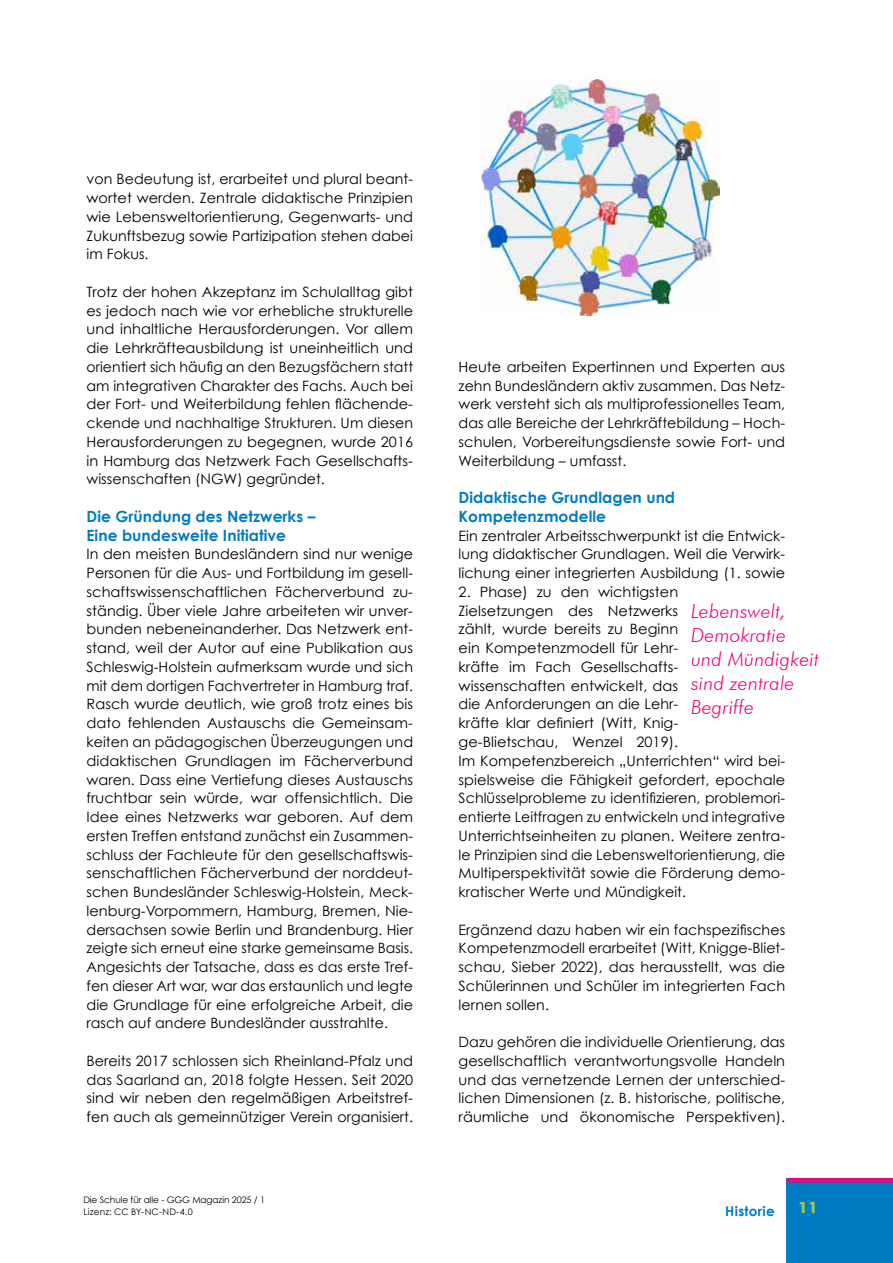
<style>
.page{position:relative;width:893px;height:1263px;background:#fff}
.page>*{position:absolute;margin:0;border:0;box-sizing:border-box;transform-origin:0 0}
.t1{font:italic 300 19.5px/24px "Futura BT";letter-spacing:.01em;color:#ed0677}
.t2{font:700 15.75px "Futura BT";color:#97cb59}
.t3{font:700 15.45px/18.8px "Century Gothic";letter-spacing:.005em;color:#007cc3}
.t4{font:14.25px/18.8px "Century Gothic";letter-spacing:.005em;color:#000;text-align:justify}
.t5{font:700 13.5px "Century Gothic";letter-spacing:.025em;color:#007cc3}
.t6{font:9px/12px "Century Gothic";letter-spacing:-.01em;color:#000}
</style>
<div class="page">
<div style="left:787px;top:1178px;width:106px;height:85px;background:#007cc3"></div>
<hr style="left:787px;top:1178px;width:106px;height:4px;background:#ed0677">
<img style="left:481px;top:80px;width:239px;height:235px">
<p class="t4" style="left:87px;top:170px;width:328px">von Bedeutung ist, erarbeitet und plural beant&shy;wortet werden. Zentrale didaktische Prinzipien wie Lebensweltorientierung, Gegenwarts- und Zukunftsbezug sowie Partizipation stehen dabei im Fokus.</p>
<p class="t4" style="left:87px;top:282px;width:328px">Trotz der hohen Akzeptanz im Schulalltag gibt es jedoch nach wie vor erhebliche strukturelle und inhaltliche Herausforderungen. Vor allem die Lehrkräfteausbildung ist uneinheitlich und orientiert sich häufig an den Bezugsfächern statt am integrativen Charakter des Fachs. Auch bei der Fort- und Weiterbildung fehlen flächende&shy;ckende und nachhaltige Strukturen. Um diesen Herausforderungen zu begegnen, wurde 2016 in Hamburg das Netzwerk Fach Gesellschafts&shy;wissenschaften (NGW) gegründet.</p>
<p class="t3" style="left:87px;top:507px;width:230px">Die Gründung des Netzwerks –<br>Eine bundesweite Initiative</p>
<p class="t4" style="left:87px;top:545px;width:328px">In den meisten Bundesländern sind nur wenige Personen für die Aus- und Fortbildung im gesell&shy;schaftswissenschaftlichen Fächerverbund zu&shy;ständig. Über viele Jahre arbeiteten wir unver&shy;bunden nebeneinanderher. Das Netzwerk ent&shy;stand, weil der Autor auf eine Publikation aus Schleswig-Holstein aufmerksam wurde und sich mit dem dortigen Fachvertreter in Hamburg traf.<br>Rasch wurde deutlich, wie groß trotz eines bis dato fehlenden Austauschs die Gemeinsam&shy;keiten an pädagogischen Überzeugungen und didaktischen Grundlagen im Fächerverbund waren. Dass eine Vertiefung dieses Austauschs fruchtbar sein würde, war offensichtlich. Die Idee eines Netzwerks war geboren. Auf dem ersten Treffen entstand zunächst ein Zusammen&shy;schluss der Fachleute für den gesellschaftswis&shy;senschaftlichen Fächerverbund der norddeut&shy;schen Bundesländer Schleswig-Holstein, Meck&shy;lenburg-Vorpommern, Hamburg, Bremen, Nie&shy;dersachsen sowie Berlin und Brandenburg. Hier zeigte sich erneut eine starke gemeinsame Basis.<br>Angesichts der Tatsache, dass es das erste Tref&shy;fen dieser Art war, war das erstaunlich und legte die Grundlage für eine erfolgreiche Arbeit, die rasch auf andere Bundesländer ausstrahlte.</p>
<p class="t4" style="left:87px;top:1051px;width:328px">Bereits 2017 schlossen sich Rheinland-Pfalz und das Saarland an, 2018 folgte Hessen. Seit 2020 sind wir neben den regelmäßigen Arbeitstref&shy;fen auch als gemeinnütziger Verein organisiert.</p>
<p class="t4" style="left:459px;top:357px;width:328px">Heute arbeiten Expertinnen und Experten aus zehn Bundesländern aktiv zusammen. Das Netz&shy;werk versteht sich als multiprofessionelles Team, das alle Bereiche der Lehrkräftebildung – Hoch&shy;schulen, Vorbereitungsdienste sowie Fort- und Weiterbildung – umfasst.</p>
<p class="t3" style="left:459px;top:488px;width:218px">Didaktische Grundlagen und<br>Kompetenzmodelle</p>
<p class="t4" style="left:459px;top:526px;width:328px">Ein zentraler Arbeitsschwerpunkt ist die Entwick&shy;lung didaktischer Grundlagen. Weil die Verwirk&shy;lichung einer integrierten Ausbildung (1. sowie</p>
<p class="t4" style="left:459px;top:582px;width:328px;text-align:left">2. Phase) zu den wichtigsten<br>Zielsetzungen des Netzwerks<br>zählt, wurde bereits zu Beginn<br>ein Kompetenzmodell für Lehr-<br>kräfte im Fach Gesellschafts&shy;wissenschaften entwickelt, das<br>die Anforderungen an die Lehr-<br>kräfte klar definiert (Witt, Knig-<br>ge-Blietschau, Wenzel 2019).<br>Im Kompetenzbereich „Unterrichten“ wird bei&shy;spielsweise die Fähigkeit gefordert, epochale Schlüsselprobleme zu identifizieren, problemori&shy;entierte Leitfragen zu entwickeln und integrative Unterrichtseinheiten zu planen. Weitere zentra&shy;le Prinzipien sind die Lebensweltorientierung, die Multiperspektivität sowie die Förderung demo&shy;kratischer Werte und Mündigkeit.</p>
<p class="t4" style="left:459px;top:920px;width:328px">Ergänzend dazu haben wir ein fachspezifisches Kompetenzmodell erarbeitet (Witt, Knigge-Bliet&shy;schau, Sieber 2022), das herausstellt, was die Schülerinnen und Schüler im integrierten Fach lernen sollen.</p>
<p class="t4" style="left:459px;top:1032px;width:328px">Dazu gehören die individuelle Orientierung, das gesellschaftlich verantwortungsvolle Handeln und das vernetzende Lernen der unterschied&shy;lichen Dimensionen (z. B. historische, politische, räumliche und ökonomische Perspektiven).</p>
<h1 class="t1" style="left:691px;top:599px;width:129px">Lebenswelt,<br>Demokratie und Mündigkeit sind zentrale<br>Begriffe</h1>
<p class="t6" style="left:83px;top:1194px;width:183px">Die Schule für alle - GGG Magazin 2025 / 1<br>Lizenz: CC BY-NC-ND-4.0</p>
<p class="t5" style="left:725px;top:1202px;width:51px">Historie</p>
<p class="t2" style="left:798px;top:1197px;width:21px">11</p>
</div>
